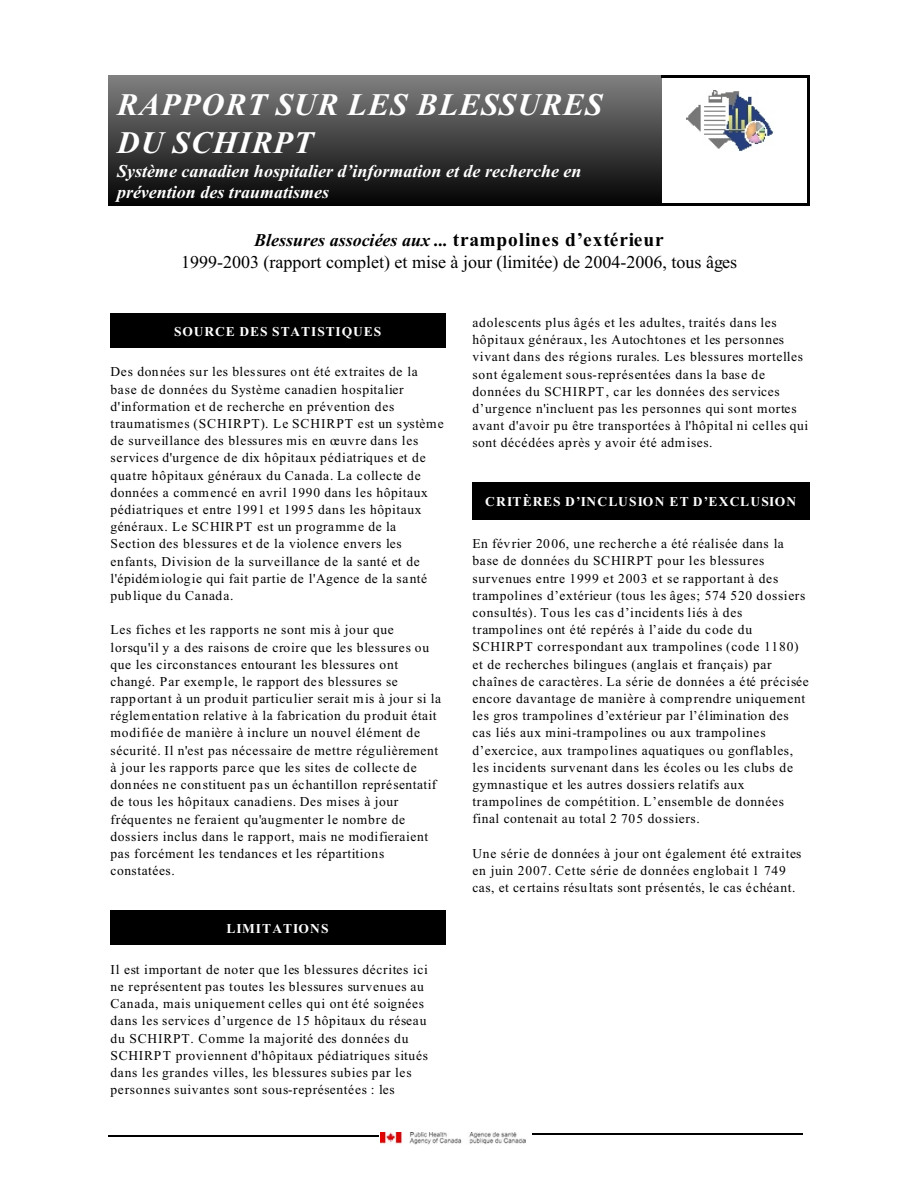
<style>
.page{position:relative;width:918px;height:1188px;background:#fff}
.page>*{position:absolute;margin:0;border:0;box-sizing:border-box;transform-origin:0 0}
.t1{font:italic 700 31.35px/37.8px "Times New Roman";letter-spacing:.035em;color:#fff}
.t2{font:18px/21.3px "Times New Roman";color:#000;text-align:center}
.t3{font:italic 700 18px/20.7px "Times New Roman";color:#fff}
.t4{font:13.5px/17.2px "Times New Roman";letter-spacing:.055em;color:#000}
.t5{font:700 13.5px "Times New Roman";letter-spacing:.065em;color:#fff}
.t6{font:700 13.5px "Times New Roman";letter-spacing:.095em;color:#fff}
.s1{font-weight:700;font-style:italic}
.s2{font-weight:700;font-size:19.5px}
</style>
<div class="page">
<img style="left:380px;top:1132px;width:146px;height:12px">
<hr style="left:108px;top:1135px;width:270px;height:1px;background:#000">
<hr style="left:533px;top:1134px;width:270px;height:1px;background:#000">
<div style="left:108px;top:76px;width:553px;height:130px;background:linear-gradient(to bottom,#808080,#030303)"></div>
<hr style="left:807px;top:76px;width:3px;height:130px;background:#000">
<hr style="left:662px;top:76px;width:148px;height:2px;background:#000">
<hr style="left:662px;top:203px;width:148px;height:3px;background:#000">
<div style="left:111px;top:313px;width:334px;height:35px;background:#000"></div>
<div style="left:111px;top:910px;width:334px;height:35px;background:#000"></div>
<div style="left:472px;top:483px;width:338px;height:36px;background:#000"></div>
<img style="left:686px;top:90px;width:87px;height:62px">
<h1 class="t1" style="left:117px;top:89px;width:487px">RAPPORT SUR LES BLESSURES<br>DU SCHIRPT</h1>
<h2 class="t3" style="left:117px;top:163px;width:466px">Système canadien hospitalier d’information et de recherche en prévention des traumatismes</h2>
<h2 class="t2" style="left:181px;top:231px;width:558px"><span class="s1">Blessures associées aux ...</span> <span class="s2">trampolines d’extérieur<br></span>1999-2003 (rapport complet) et mise à jour (limitée) de 2004-2006, tous âges</h2>
<p class="t5" style="left:174px;top:327px;width:209px">SOURCE DES STATISTIQUES</p>
<p class="t4" style="left:111px;top:365px;width:335px">Des données sur les blessures ont été extraites de la base de données du Système canadien hospitalier d'information et de recherche en prévention des traumatismes (SCHIRPT). Le SCHIRPT est un système de surveillance des blessures mis en œuvre dans les services d'urgence de dix hôpitaux pédiatriques et de quatre hôpitaux généraux du Canada. La collecte de données a commencé en avril 1990 dans les hôpitaux pédiatriques et entre 1991 et 1995 dans les hôpitaux généraux. Le SCHIRPT est un programme de la Section des blessures et de la violence envers les enfants, Division de la surveillance de la santé et de l'épidémiologie qui fait partie de l'Agence de la santé publique du Canada.</p>
<p class="t4" style="left:111px;top:622px;width:332px">Les fiches et les rapports ne sont mis à jour que lorsqu'il y a des raisons de croire que les blessures ou que les circonstances entourant les blessures ont changé. Par exemple, le rapport des blessures se rapportant à un produit particulier serait mis à jour si la réglementation relative à la fabrication du produit était modifiée de manière à inclure un nouvel élément de sécurité. Il n'est pas nécessaire de mettre régulièrement à jour les rapports parce que les sites de collecte de données ne constituent pas un échantillon représentatif de tous les hôpitaux canadiens. Des mises à jour fréquentes ne feraient qu'augmenter le nombre de dossiers inclus dans le rapport, mais ne modifieraient pas forcément les tendances et les répartitions constatées.</p>
<p class="t5" style="left:226px;top:924px;width:104px">LIMITATIONS</p>
<p class="t4" style="left:111px;top:962px;width:319px">Il est important de noter que les blessures décrites ici ne représentent pas toutes les blessures survenues au Canada, mais uniquement celles qui ont été soignées dans les services d’urgence de 15 hôpitaux du réseau du SCHIRPT. Comme la majorité des données du SCHIRPT proviennent d'hôpitaux pédiatriques situés dans les grandes villes, les blessures subies par les personnes suivantes sont sous-représentées : les</p>
<p class="t4" style="left:472px;top:315px;width:337px">adolescents plus âgés et les adultes, traités dans les hôpitaux généraux, les Autochtones et les personnes vivant dans des régions rurales. Les blessures mortelles sont également sous-représentées dans la base de données du SCHIRPT, car les données des services d’urgence n'incluent pas les personnes qui sont mortes avant d'avoir pu être transportées à l'hôpital ni celles qui sont décédées après y avoir été admises.</p>
<p class="t6" style="left:485px;top:496px;width:313px">CRITÈRES D’INCLUSION ET D’EXCLUSION</p>
<p class="t4" style="left:472px;top:536px;width:338px">En février 2006, une recherche a été réalisée dans la base de données du SCHIRPT pour les blessures survenues entre 1999 et 2003 et se rapportant à des trampolines d’extérieur (tous les âges; 574 520 dossiers consultés). Tous les cas d’incidents liés à des trampolines ont été repérés à l’aide du code du SCHIRPT correspondant aux trampolines (code 1180) et de recherches bilingues (anglais et français) par chaînes de caractères. La série de données a été précisée encore davantage de manière à comprendre uniquement les gros trampolines d’extérieur par l’élimination des cas liés aux mini-trampolines ou aux trampolines d’exercice, aux trampolines aquatiques ou gonflables, les incidents survenant dans les écoles ou les clubs de gymnastique et les autres dossiers relatifs aux trampolines de compétition. L’ensemble de données final contenait au total 2 705 dossiers.</p>
<p class="t4" style="left:472px;top:846px;width:330px">Une série de données à jour ont également été extraites en juin 2007. Cette série de données englobait 1 749 cas, et certains résultats sont présentés, le cas échéant.</p>
</div>
